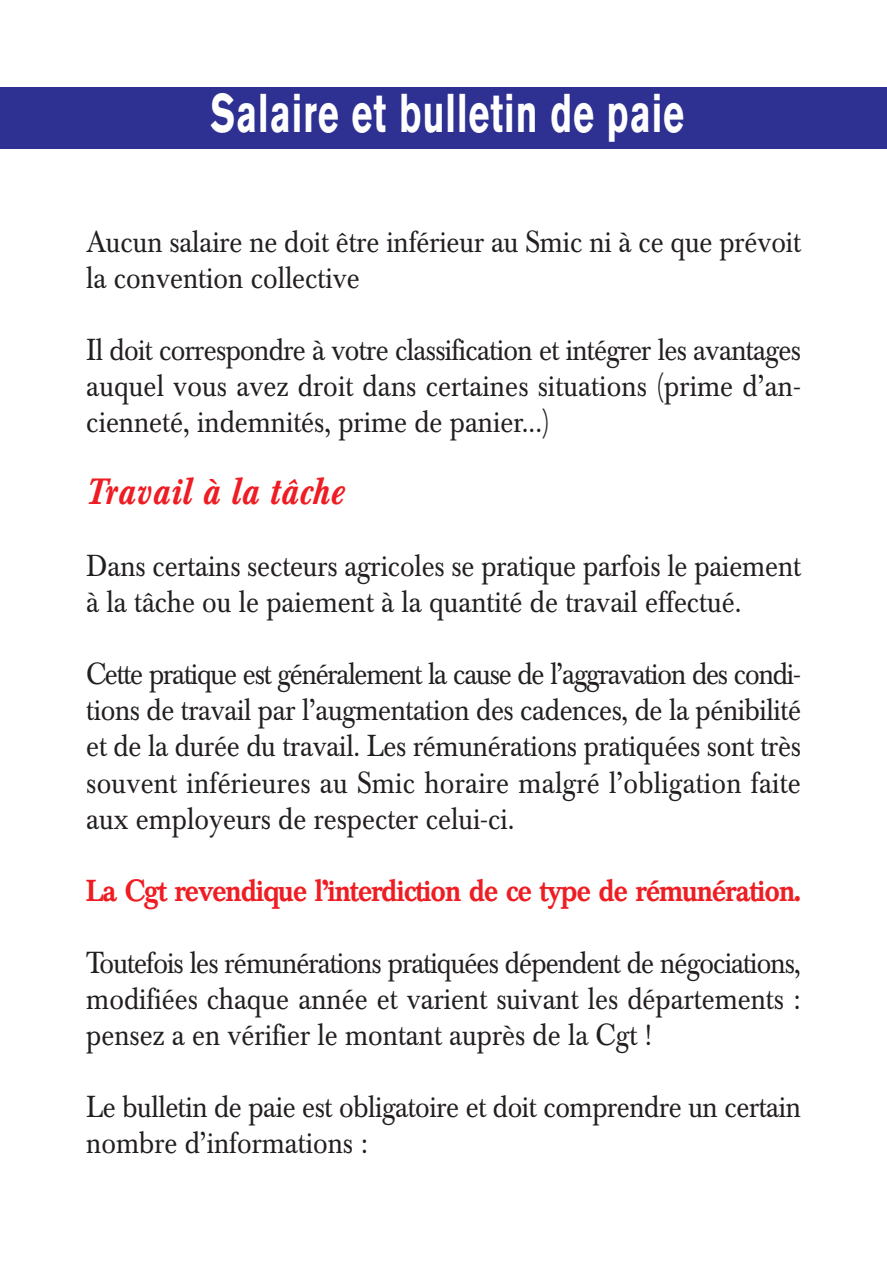
<style>
.page{position:relative;width:887px;height:1270px;background:#fff}
.page>*{position:absolute;margin:0;border:0;box-sizing:border-box;transform-origin:0 0}
.t1{font:700 54px "Akzidenz Grotesk BE";letter-spacing:.03em;color:#fff;scale:.67 1}
.t2{font:italic 500 36px "Baskerville BE";letter-spacing:.025em;color:#ee1d23;scale:.9 1}
.t3{font:30px/36px "Baskerville BE";color:#231f20;scale:.9 1}
.t4{font:500 30px "Baskerville BE";letter-spacing:-.045em;color:#ee1d23;scale:.9 1}
</style>
<div class="page">
<div style="left:0;top:87px;width:886px;height:62px;background:#2e3092"></div>
<h1 class="t1" style="left:210px;top:94px;width:708px">Salaire et bulletin de paie</h1>
<p class="t3" style="left:86px;top:227px;width:795px">Aucun salaire ne doit être inférieur au Smic ni à ce que prévoit la convention collective</p>
<p class="t3" style="left:86px;top:335px;width:795px;text-align:justify">Il doit correspondre à votre classification et intégrer les avantages auquel vous avez droit dans certaines situations (prime d’an&shy;cienneté, indemnités, prime de panier...)</p>
<p class="t2" style="left:86px;top:477px;width:288px">Travail à la tâche</p>
<p class="t3" style="left:86px;top:551px;width:795px">Dans certains secteurs agricoles se pratique parfois le paiement à la tâche ou le paiement à la quantité de travail effectué.</p>
<p class="t3" style="left:86px;top:659px;width:795px;text-align:justify">Cette pratique est généralement la cause de l’aggravation des condi&shy;tions de travail par l’augmentation des cadences, de la pénibilité et de la durée du travail. Les rémunérations pratiquées sont très souvent inférieures au Smic horaire malgré l’obligation faite aux employeurs de respecter celui-ci.</p>
<p class="t4" style="left:86px;top:878px;width:795px">La Cgt revendique l’interdiction de ce type de rémunération.</p>
<p class="t3" style="left:86px;top:947px;width:795px;text-align:justify">Toutefois les rémunérations pratiquées dépendent de négociations, modifiées chaque année et varient suivant les départements : pensez a en vérifier le montant auprès de la Cgt !</p>
<p class="t3" style="left:86px;top:1091px;width:795px">Le bulletin de paie est obligatoire et doit comprendre un certain nombre d’informations :</p>
</div>
